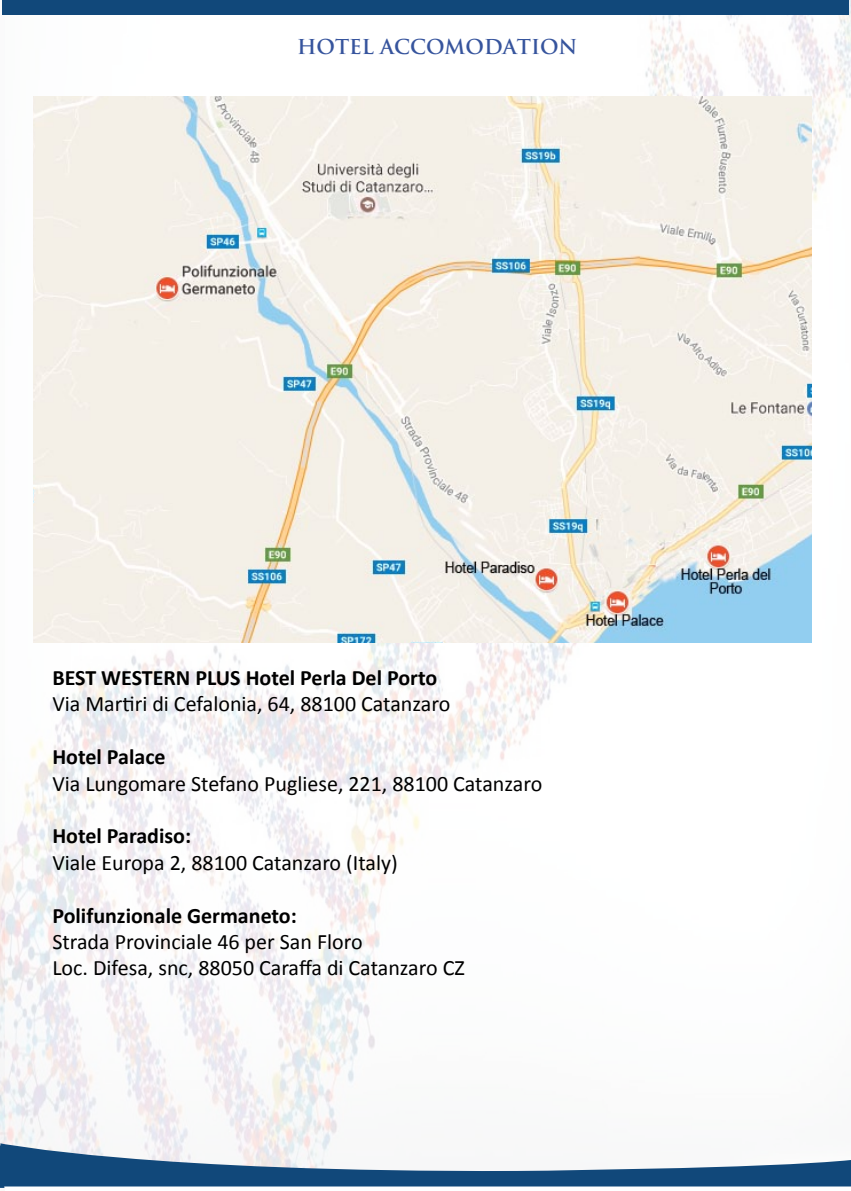
<style>
.page{position:relative;width:851px;height:1191px;background:#fff}
.page>*{position:absolute;margin:0;border:0;box-sizing:border-box;transform-origin:0 0}
.t1{font:22px/26.4px "Calibri";color:#000}
.t2{font:700 22px "Calibri";color:#000}
.t3{font:700 20px "Trajan Pro";color:#36549d}
</style>
<div class="page">
<img style="left:0;top:854px;width:5px;height:334px">
<img style="left:1px;top:0;width:849px;height:1143px">
<svg style="left:0;top:1143px;width:850px;height:44px"></svg>
<div style="left:2px;top:0;width:846px;height:14px;background:#11487a"></div>
<img style="left:34px;top:96px;width:777px;height:546px">
<p class="t3" style="left:297px;top:34px;width:282px">HOTEL ACCOMODATION</p>
<p class="t2" style="left:52px;top:664px;width:386px">BEST WESTERN PLUS Hotel Perla Del Porto</p>
<p class="t1" style="left:52px;top:689px;width:399px">Via Martiri di Cefalonia, 64, 88100 Catanzaro</p>
<p class="t2" style="left:52px;top:743px;width:115px">Hotel Palace</p>
<p class="t1" style="left:52px;top:769px;width:491px">Via Lungomare Stefano Pugliese, 221, 88100 Catanzaro</p>
<p class="t2" style="left:52px;top:822px;width:140px">Hotel Paradiso:</p>
<p class="t1" style="left:52px;top:848px;width:347px">Viale Europa 2, 88100 Catanzaro (Italy)</p>
<p class="t2" style="left:52px;top:901px;width:246px">Polifunzionale Germaneto:</p>
<p class="t1" style="left:52px;top:927px;width:414px">Strada Provinciale 46 per San Floro<br>Loc. Difesa, snc, 88050 Caraffa di Catanzaro CZ</p>
</div>
